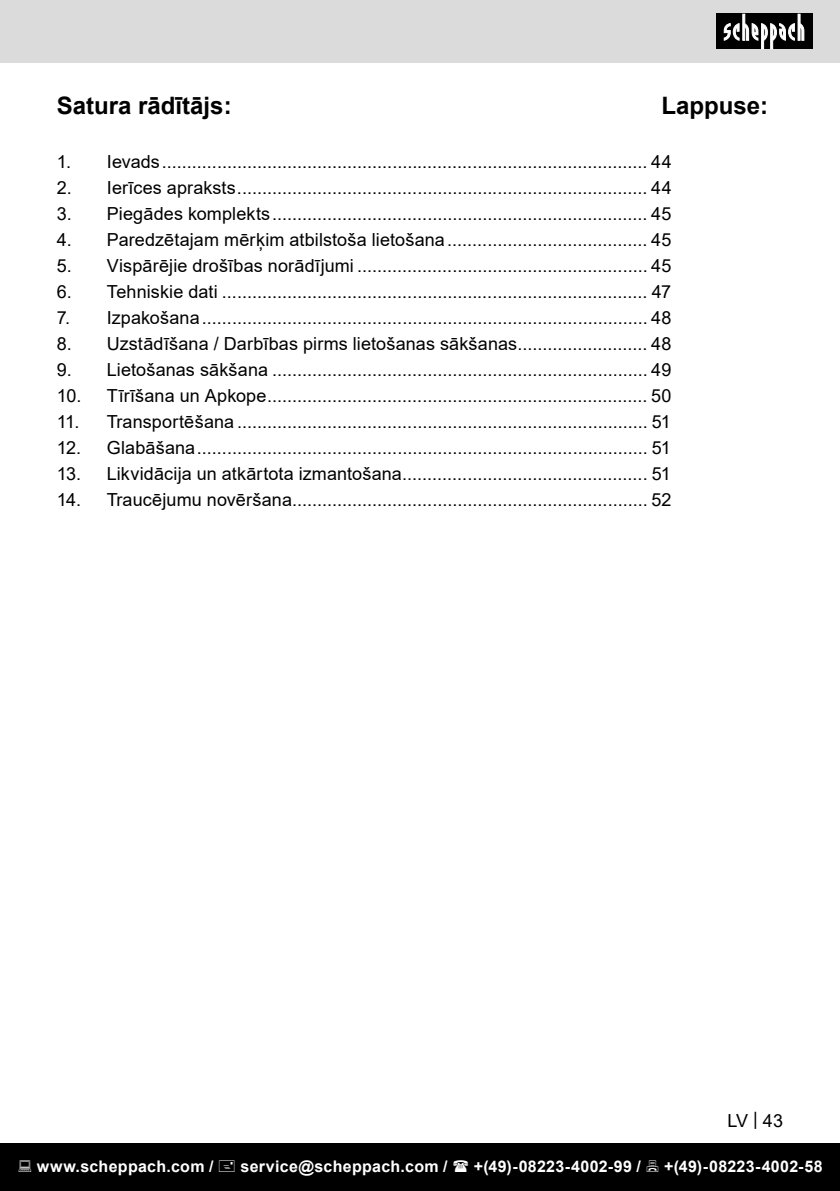
<style>
.page{position:relative;width:840px;height:1191px;background:#fff}
.page>*{position:absolute;margin:0;border:0;box-sizing:border-box;transform-origin:0 0}
.TOC_title{font:700 24px "Arial";color:#000}
.t1{font:18px "Arial";letter-spacing:.005em;color:#000}
.t2{font:700 16px "Arial";letter-spacing:.02em;color:#fff}
</style>
<div class="page">
<div style="left:0;top:0;width:839px;height:63px;background:#dbdbdb"></div>
<div style="left:0;top:1143px;width:839px;height:48px;background:#000"></div>
<div style="left:716px;top:14px;width:96px;height:35px;background:#000"></div>
<svg style="left:723px;top:14px;width:81px;height:35px"></svg>
<p class="TOC_title" style="left:57px;top:88px;width:176px">Satura rādītājs:</p>
<p class="TOC_title" style="left:661px;top:88px;width:108px">Lappuse:</p>
<p class="t1" style="left:57px;top:150px;width:616px">1. Ievads................................................................................................. 44</p>
<p class="t1" style="left:57px;top:176px;width:616px">2. Ierīces apraksts.................................................................................. 44</p>
<p class="t1" style="left:57px;top:202px;width:616px">3. Piegādes komplekts........................................................................... 45</p>
<p class="t1" style="left:57px;top:228px;width:616px">4. Paredzētajam mērķim atbilstoša lietošana........................................ 45</p>
<p class="t1" style="left:57px;top:254px;width:616px">5. Vispārējie drošības norādījumi .......................................................... 45</p>
<p class="t1" style="left:57px;top:280px;width:615px">6. Tehniskie dati ..................................................................................... 47</p>
<p class="t1" style="left:57px;top:306px;width:616px">7. Izpakošana......................................................................................... 48</p>
<p class="t1" style="left:57px;top:332px;width:616px">8. Uzstādīšana / Darbības pirms lietošanas sākšanas.......................... 48</p>
<p class="t1" style="left:57px;top:358px;width:616px">9. Lietošanas sākšana ........................................................................... 49</p>
<p class="t1" style="left:57px;top:384px;width:616px">10. Tīrīšana un Apkope............................................................................ 50</p>
<p class="t1" style="left:57px;top:410px;width:615px">11. Transportēšana .................................................................................. 51</p>
<p class="t1" style="left:57px;top:436px;width:615px">12. Glabāšana.......................................................................................... 51</p>
<p class="t1" style="left:57px;top:462px;width:615px">13. Likvidācija un atkārtota izmantošana................................................. 51</p>
<p class="t1" style="left:57px;top:488px;width:615px">14. Traucējumu novēršana....................................................................... 52</p>
<p class="t1" style="left:727px;top:1108px;width:57px">LV | 43</p>
<p class="t2" style="left:37px;top:1154px;width:178px">www.scheppach.com /</p>
<p class="t2" style="left:240px;top:1154px;width:208px">service@scheppach.com /</p>
<p class="t2" style="left:473px;top:1154px;width:168px">+(49)-08223-4002-99 /</p>
<p class="t2" style="left:664px;top:1154px;width:160px">+(49)-08223-4002-58</p>
</div>
